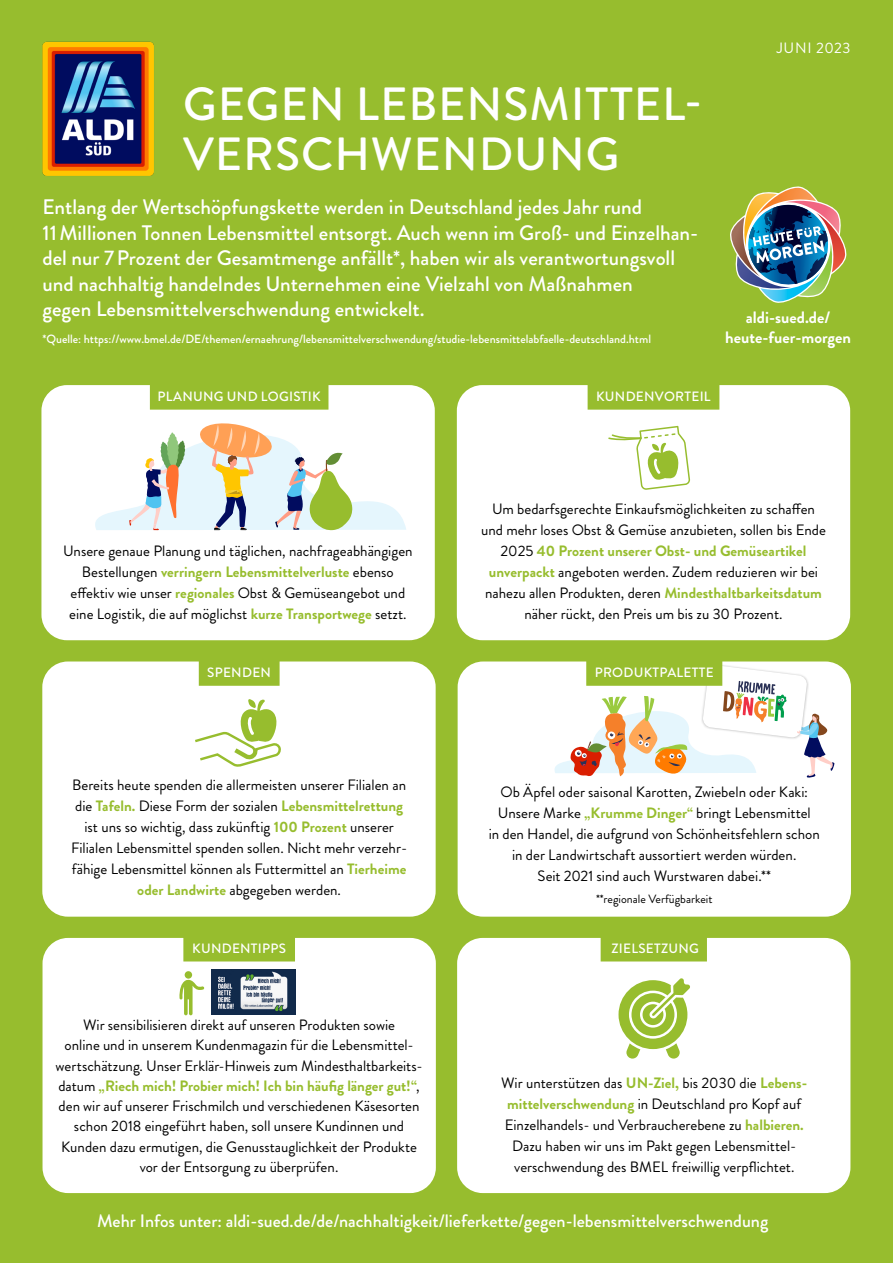
<style>
.page{position:relative;width:893px;height:1263px;background:#97bd2e}
.page>*{position:absolute;margin:0;border:0;box-sizing:border-box;transform-origin:0 0}
.t1{font:500 46.5px/49.5px "Brandon Grotesque";letter-spacing:.02em;color:#fff}
.t2{font:500 21px/25.5px "Brandon Grotesque";color:#fff}
.t3{font:500 18px "Brandon Grotesque";color:#fff}
.t4{font:700 16.5px/19.5px "Brandon Grotesque";color:#fff;text-align:center}
.t5{font:15px/21px "Brandon Grotesque";color:#000;text-align:center}
.t6{font:15px "Brandon Grotesque";letter-spacing:.04em;color:#fff}
.t7{font:500 13.5px "Brandon Grotesque";letter-spacing:.02em;color:#fff}
.t8{font:500 12px "Brandon Grotesque";color:#fff}
.t9{font:12px "Brandon Grotesque";color:#000}
.s1{font-weight:700;color:#97bd2e}
</style>
<div class="page">
<div style="left:457px;top:385px;width:393px;height:255px;background:#fff;border-radius:26px"></div>
<div style="left:41px;top:385px;width:394px;height:255px;background:#fff;border-radius:26px"></div>
<div style="left:43px;top:938px;width:393px;height:255px;background:#fff;border-radius:26px"></div>
<div style="left:457px;top:938px;width:393px;height:255px;background:#fff;border-radius:26px"></div>
<div style="left:42px;top:661px;width:394px;height:256px;background:#fff;border-radius:26px"></div>
<img style="left:730px;top:186px;width:117px;height:117px">
<img style="left:42px;top:41px;width:112px;height:135px">
<div style="left:150px;top:384px;width:178px;height:26px;background:#97bd2e"></div>
<div style="left:588px;top:384px;width:131px;height:26px;background:#97bd2e"></div>
<div style="left:199px;top:660px;width:81px;height:26px;background:#97bd2e"></div>
<div style="left:601px;top:936px;width:106px;height:25px;background:#97bd2e"></div>
<div style="left:183px;top:936px;width:112px;height:25px;background:#97bd2e"></div>
<div style="left:458px;top:661px;width:393px;height:256px;background:#fff;border-radius:26px"></div>
<svg style="left:554px;top:664px;width:280px;height:114px"></svg>
<div style="left:586px;top:660px;width:136px;height:26px;background:#97bd2e"></div>
<svg style="left:618px;top:978px;width:72px;height:80px"></svg>
<svg style="left:195px;top:699px;width:86px;height:68px"></svg>
<svg style="left:95px;top:423px;width:311px;height:108px"></svg>
<svg style="left:608px;top:426px;width:82px;height:64px"></svg>
<img style="left:212px;top:969px;width:83px;height:45px">
<div style="left:185px;top:971px;width:7px;height:8px;background:#97bd2e;border-radius:50%"></div>
<svg style="left:179px;top:979px;width:25px;height:36px"></svg>
<h1 class="t1" style="left:183px;top:80px;width:521px">GEGEN LEBENSMITTEL-<br>VERSCHWENDUNG</h1>
<p class="t2" style="left:43px;top:195px;width:657px">Entlang der Wertschöpfungskette werden in Deutschland jedes Jahr rund 11Millionen Tonnen Lebensmittel entsorgt. Auch wenn im Groß- und Einzelhan&shy;del nur 7Prozent der Gesamtmenge anfällt*, haben wir als verantwortungsvoll und nachhaltig handelndes Unternehmen eine Vielzahl von Maßnahmen<br>gegen Lebensmittelverschwendung entwickelt.</p>
<p class="t8" style="left:43px;top:330px;width:610px">*Quelle: https://www.bmel.de/DE/themen/ernaehrung/lebensmittelverschwendung/studie-lebensmittelabfaelle-deutschland.html</p>
<p class="t6" style="left:777px;top:38px;width:75px">JUNI 2023</p>
<p class="t4" style="left:725px;top:308px;width:127px">aldi-sued.de/ heute-fuer-morgen</p>
<p class="t7" style="left:158px;top:387px;width:165px">PLANUNG UND LOGISTIK</p>
<p class="t7" style="left:596px;top:387px;width:116px">KUNDENVORTEIL</p>
<p class="t5" style="left:63px;top:540px;width:351px">Unsere genaue Planung und täglichen, nachfrageabhängigen Bestellungen <span class="s1">verringern Lebensmittelverluste</span> ebenso effektiv wie unser <span class="s1">regionales</span> Obst &amp; Gemüseangebot und eine Logistik, die auf möglichst <span class="s1">kurze Transportwege</span> setzt.</p>
<p class="t7" style="left:207px;top:663px;width:65px">SPENDEN</p>
<p class="t5" style="left:71px;top:775px;width:338px">Bereits heute spenden die allermeisten unserer Filialen an die <span class="s1">Tafeln.</span> Diese Form der sozialen <span class="s1">Lebensmittelrettung </span>ist uns so wichtig, dass zukünftig <span class="s1">100 Prozent</span> unserer Filialen Lebensmittel spenden sollen. Nicht mehr verzehr&shy;fähige Lebensmittel können als Futtermittel an <span class="s1">Tierheime oder Landwirte</span> abgegeben werden.</p>
<p class="t5" style="left:481px;top:498px;width:346px">Um bedarfsgerechte Einkaufsmöglichkeiten zu schaffen und mehr loses Obst &amp; Gemüse anzubieten, sollen bis Ende 2025 <span class="s1">40 Prozent unserer Obst- und Gemüseartikel unverpackt</span> angeboten werden. Zudem reduzieren wir bei nahezu allen Produkten, deren <span class="s1">Mindesthaltbarkeitsdatum </span>näher rückt, den Preis um bis zu 30 Prozent.</p>
<p class="t7" style="left:595px;top:663px;width:121px">PRODUKTPALETTE</p>
<p class="t5" style="left:489px;top:782px;width:333px">Ob Äpfel oder saisonal Karotten, Zwiebeln oder Kaki:<br>Unsere Marke <span class="s1">„Krumme Dinger“</span> bringt Lebensmittel<br>in den Handel, die aufgrund von Schönheitsfehlern schon in der Landwirtschaft aussortiert werden würden.<br>Seit 2021 sind auch Wurstwaren dabei.**</p>
<p class="t9" style="left:596px;top:891px;width:118px">**regionale Verfügbarkeit</p>
<p class="t7" style="left:192px;top:939px;width:95px">KUNDENTIPPS</p>
<p class="t7" style="left:611px;top:939px;width:89px">ZIELSETZUNG</p>
<p class="t5" style="left:56px;top:1015px;width:366px;line-height:20.2px">Wir sensibilisieren direkt auf unseren Produkten sowie<br>online und in unserem Kundenmagazin für die Lebensmittel&shy;wertschätzung. Unser Erklär-Hinweis zum Mindesthaltbarkeits&shy;datum <span class="s1">„Riech mich! Probier mich! Ich bin häufig länger gut!“</span>, den wir auf unserer Frischmilch und verschiedenen Käsesorten schon 2018 eingeführt haben, soll unsere Kundinnen und Kunden dazu ermutigen, die Genusstauglichkeit der Produkte vor der Entsorgung zu überprüfen.</p>
<p class="t5" style="left:501px;top:1072px;width:306px">Wir unterstützen das <span class="s1">UN-Ziel,</span> bis 2030 die <span class="s1">Lebens&shy;mittelverschwendung</span> in Deutschland pro Kopf auf Einzelhandels- und Verbraucherebene zu <span class="s1">halbieren.<br></span>Dazu haben wir uns im Pakt gegen Lebensmittel&shy;verschwendung des BMEL freiwillig verpflichtet.</p>
<p class="t3" style="left:97px;top:1208px;width:673px">Mehr Infos unter: aldi-sued.de/de/nachhaltigkeit/lieferkette/gegen-lebensmittelverschwendung</p>
</div>
